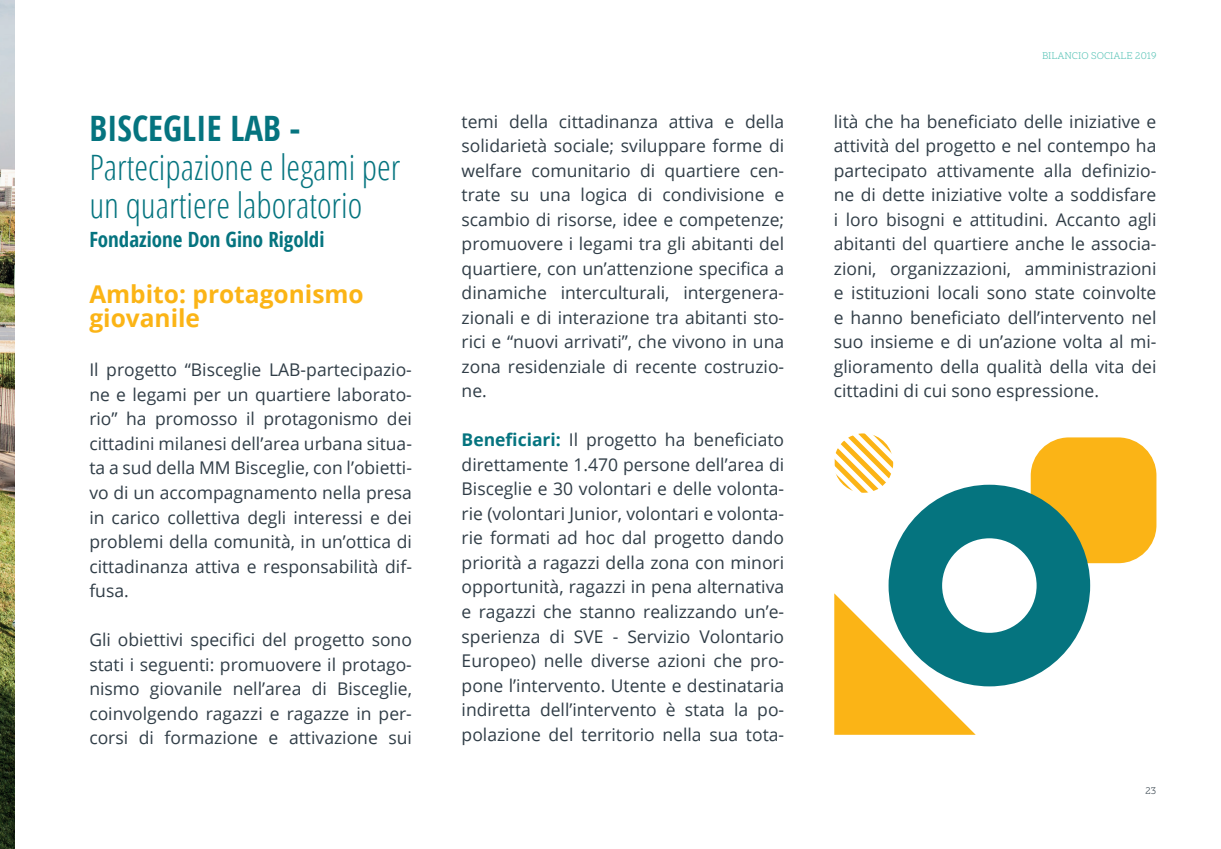
<style>
.page{position:relative;width:1221px;height:849px;background:#fff}
.page>*{position:absolute;margin:0;border:0;box-sizing:border-box;transform-origin:0 0}
.t1{font:300 35px/38.5px "Open Sans Condensed";color:#05747f}
.t2{font:700 35px "Open Sans Condensed";color:#05747f}
.t3{font:700 24.5px/24.5px "Open Sans";color:#fbb416}
.t4{font:700 21px "Open Sans Condensed";color:#05747f}
.t5{font:17.5px/24.5px "Open Sans";color:#303d47;text-align:justify}
.t6{font:10.5px "Scope One";color:#55c2b5}
.t7{font:10.5px "Scope One";color:#303d47}
.s1{font-weight:700;color:#05747f}
</style>
<div class="page">
<img style="left:0;top:0;width:15px;height:848px">
<div style="left:1030px;top:437px;width:126px;height:126px;background:#fbb416;border-radius:38px"></div>
<svg style="left:834px;top:433px;width:256px;height:301px"></svg>
<h1 class="t2" style="left:89px;top:104px;width:213px">BISCEGLIE LAB -</h1>
<h1 class="t1" style="left:89px;top:146px;width:312px">Partecipazione e legami per un quartiere laboratorio</h1>
<p class="t4" style="left:89px;top:224px;width:236px">Fondazione Don Gino Rigoldi</p>
<h2 class="t3" style="left:89px;top:281px;width:276px">Ambito: protagonismo giovanile</h2>
<p class="t5" style="left:89px;top:357px;width:324px">Il progetto “Bisceglie LAB-partecipazio&shy;ne e legami per un quartiere laborato&shy;rio” ha promosso il protagonismo dei cittadini milanesi dell’area urbana situa&shy;ta a sud della MM Bisceglie, con l’obietti&shy;vo di un accompagnamento nella presa in carico collettiva degli interessi e dei problemi della comunità, in un’ottica di cittadinanza attiva e responsabilità dif&shy;fusa.</p>
<p class="t5" style="left:89px;top:627px;width:324px">Gli obiettivi specifici del progetto sono stati i seguenti: promuovere il protago&shy;nismo giovanile nell’area di Bisceglie, coinvolgendo ragazzi e ragazze in per&shy;corsi di formazione e attivazione sui</p>
<p class="t5" style="left:461px;top:108px;width:324px">temi della cittadinanza attiva e della solidarietà sociale; sviluppare forme di welfare comunitario di quartiere cen&shy;trate su una logica di condivisione e scambio di risorse, idee e competenze; promuovere i legami tra gli abitanti del quartiere, con un’attenzione specifica a dinamiche interculturali, intergenera&shy;zionali e di interazione tra abitanti sto&shy;rici e “nuovi arrivati”, che vivono in una zona residenziale di recente costruzio&shy;ne.</p>
<p class="t5" style="left:461px;top:427px;width:324px"><span class="s1">Beneficiari:</span> Il progetto ha beneficiato direttamente 1.470 persone dell’area di Bisceglie e 30 volontari e delle volonta&shy;rie (volontari Junior, volontari e volonta&shy;rie formati ad hoc dal progetto dando priorità a ragazzi della zona con minori opportunità, ragazzi in pena alternativa e ragazzi che stanno realizzando un’e&shy;sperienza di SVE - Servizio Volontario Europeo) nelle diverse azioni che pro&shy;pone l’intervento. Utente e destinataria indiretta dell’intervento è stata la po&shy;polazione del territorio nella sua tota-</p>
<p class="t6" style="left:1041px;top:50px;width:116px">BILANCIO SOCIALE 2019</p>
<p class="t5" style="left:833px;top:108px;width:324px">lità che ha beneficiato delle iniziative e attività del progetto e nel contempo ha partecipato attivamente alla definizio&shy;ne di dette iniziative volte a soddisfare i loro bisogni e attitudini. Accanto agli abitanti del quartiere anche le associa&shy;zioni, organizzazioni, amministrazioni e istituzioni locali sono state coinvolte e hanno beneficiato dell’intervento nel suo insieme e di un’azione volta al mi&shy;glioramento della qualità della vita dei cittadini di cui sono espressione.</p>
<p class="t7" style="left:1145px;top:784px;width:13px">23</p>
</div>
